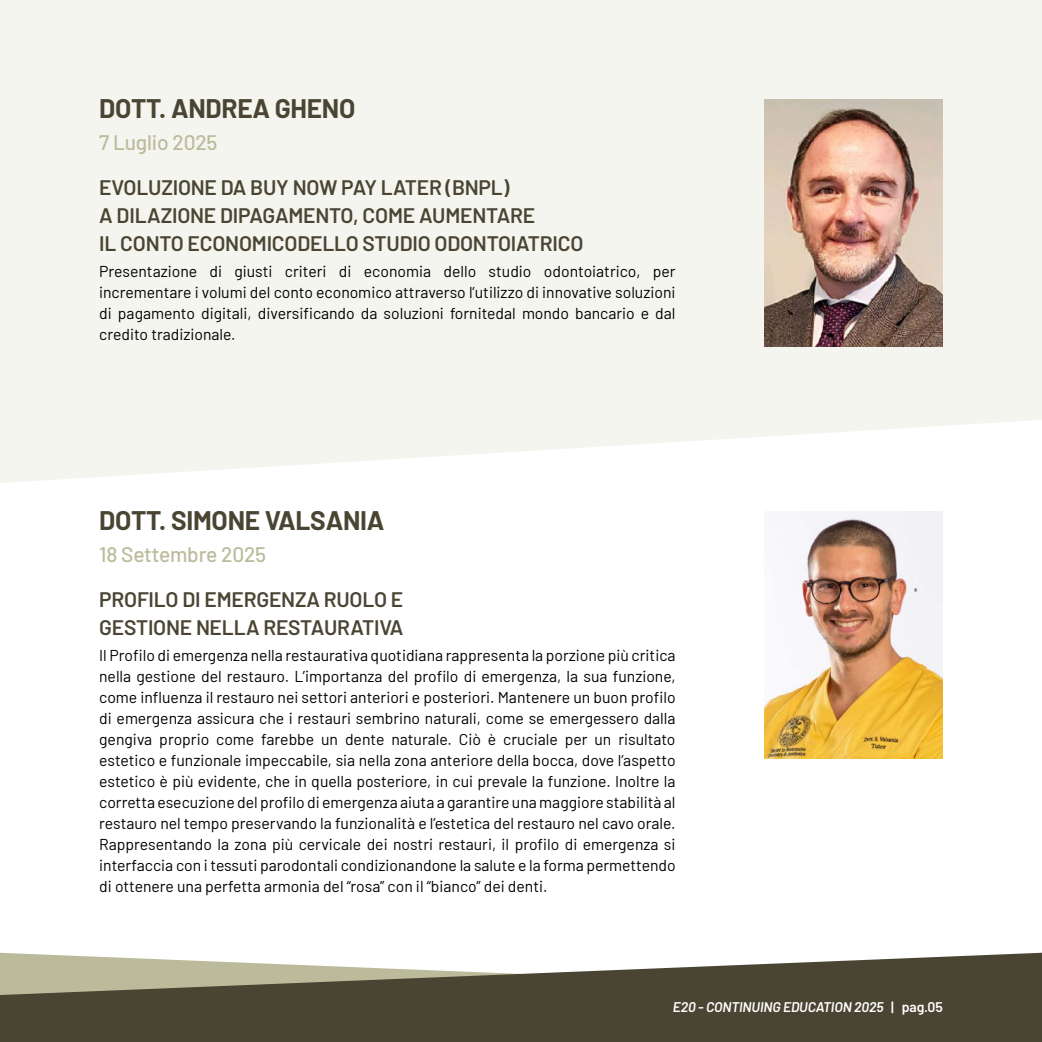
<style>
.page{position:relative;width:1042px;height:1042px;background:#fff}
.page>*{position:absolute;margin:0;border:0;box-sizing:border-box;transform-origin:0 0}
.Titolo{font:700 26.25px "Barlow";letter-spacing:-.01em;color:#4a4533}
.Titolo-2{font:600 21px/28px "Barlow";letter-spacing:-.01em;color:#4a4533}
.Titolo-3{font:500 21px "Barlow";letter-spacing:-.01em;color:#bbbb9c}
.Testo_Elenco_puntato{font:15.75px/21px "Barlow";color:#000;text-align:justify}
.t1{font:italic 600 14px "Barlow";letter-spacing:-.01em;color:#fff}
.s1{font-style:normal}
</style>
<div class="page">
<div style="left:0;top:0;width:1042px;height:531px;background:#f5f5f0"></div>
<svg style="left:0;top:420px;width:1042px;height:339px"></svg>
<img style="left:764px;top:100px;width:179px;height:246px">
<img style="left:764px;top:512px;width:179px;height:246px">
<svg style="left:0;top:952px;width:1042px;height:90px;background:#6e6a59"></svg>
<p class="Titolo" style="left:99px;top:89px;width:258px">DOTT. ANDREA GHENO</p>
<p class="Titolo-3" style="left:99px;top:127px;width:120px">7 Luglio 2025</p>
<p class="Titolo-2" style="left:99px;top:172px;width:486px">EVOLUZIONE DA BUY NOW PAY LATER (BNPL)<br>A DILAZIONE DIPAGAMENTO, COME AUMENTARE<br>IL CONTO ECONOMICODELLO STUDIO ODONTOIATRICO</p>
<p class="Testo_Elenco_puntato" style="left:99px;top:260px;width:578px">Presentazione di giusti criteri di economia dello studio odontoiatrico, per incrementare i volumi del conto economico attraverso l’utilizzo di innovative soluzioni di pagamento digitali, diversificando da soluzioni fornitedal mondo bancario e dal credito tradizionale.</p>
<p class="Titolo" style="left:99px;top:501px;width:287px">DOTT. SIMONE VALSANIA</p>
<p class="Titolo-3" style="left:99px;top:539px;width:168px">18 Settembre 2025</p>
<p class="Titolo-2" style="left:99px;top:584px;width:306px">PROFILO DI EMERGENZA RUOLO E<br>GESTIONE NELLA RESTAURATIVA</p>
<p class="Testo_Elenco_puntato" style="left:99px;top:644px;width:578px">Il Profilo di emergenza nella restaurativa quotidiana rappresenta la porzione più critica nella gestione del restauro. L’importanza del profilo di emergenza, la sua funzione, come influenza il restauro nei settori anteriori e posteriori. Mantenere un buon profilo di emergenza assicura che i restauri sembrino naturali, come se emergessero dalla gengiva proprio come farebbe un dente naturale. Ciò è cruciale per un risultato estetico e funzionale impeccabile, sia nella zona anteriore della bocca, dove l’aspetto estetico è più evidente, che in quella posteriore, in cui prevale la funzione. Inoltre la corretta esecuzione del profilo di emergenza aiuta a garantire una maggiore stabilità al restauro nel tempo preservando la funzionalità e l’estetica del restauro nel cavo orale.<br>Rappresentando la zona più cervicale dei nostri restauri, il profilo di emergenza si interfaccia con i tessuti parodontali condizionandone la salute e la forma permettendo di ottenere una perfetta armonia del “rosa” con il “bianco” dei denti.</p>
<p class="t1" style="left:673px;top:997px;width:271px">E20 - CONTINUING EDUCATION 2025 <span class="s1">| pag.05</span></p>
</div>
